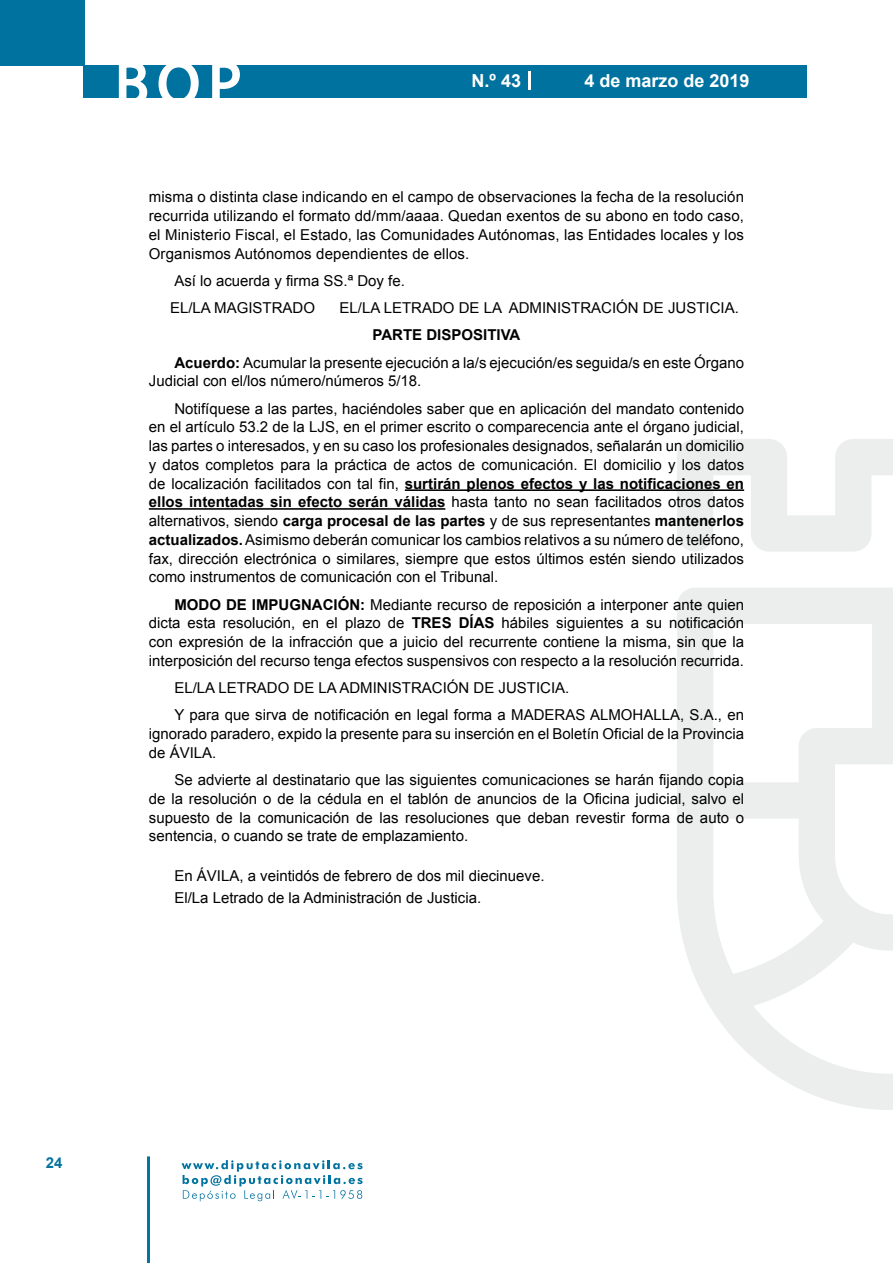
<style>
.page{position:relative;width:893px;height:1263px;background:#fff}
.page>*{position:absolute;margin:0;border:0;box-sizing:border-box;transform-origin:0 0}
.t1{font:500 61.5px "Avant Garde";color:#fff}
.t2{font:700 18px "Arial";color:#fff}
.t3{font:15px/18.8px "Arial";color:#000}
.t4{font:700 15px "Arial";color:#04739f}
.s1{font-weight:700}
</style>
<div class="page">
<div style="left:0;top:0;width:85px;height:65px;background:#00729f"></div>
<div style="left:84px;top:65px;width:723px;height:33px;background:#00729f"></div>
<svg style="left:118px;top:65px;width:30px;height:33px"></svg>
<svg style="left:158px;top:65px;width:41px;height:33px"></svg>
<svg style="left:212px;top:65px;width:28px;height:33px"></svg>
<svg style="left:182px;top:1160px;width:181px;height:41px"></svg>
<hr style="left:147px;top:1156px;width:3px;height:107px;background:#04739f">
<svg style="left:529px;top:71px;width:2px;height:19px"></svg>
<svg style="left:677px;top:439px;width:216px;height:671px"></svg>
<hr style="left:405px;top:489px;width:339px;height:2px;background:#000">
<hr style="left:149px;top:508px;width:296px;height:2px;background:#000">
<h1 class="t1" style="left:115px;top:46px;width:128px">BOP</h1>
<p class="t2" style="left:472px;top:69px;width:51px">N.º 43</p>
<p class="t2" style="left:584px;top:69px;width:167px">4 de marzo de 2019</p>
<p class="t3" style="left:149px;top:188px;width:597px;text-align:justify">misma o distinta clase indicando en el campo de observaciones la fecha de la resolución recurrida utilizando el formato dd/mm/aaaa. Quedan exentos de su abono en todo caso, el Ministerio Fiscal, el Estado, las Comunidades Autónomas, las Entidades locales y los Organismos Autónomos dependientes de ellos.</p>
<p class="t3" style="left:170px;top:267px;width:236px;line-height:27.3px">Así lo acuerda y firma SS.ª Doy fe.<br>EL/LA MAGISTRADO</p>
<p class="t3" style="left:340px;top:299px;width:401px">EL/LA LETRADO DE LA ADMINISTRACIÓN DE JUSTICIA.</p>
<p class="t3" style="left:174px;top:322px;width:571px;line-height:27.3px;text-indent:198px"><span class="s1">PARTE DISPOSITIVA<br>Acuerdo:</span> Acumular la presente ejecución a la/s ejecución/es seguida/s en este Órgano</p>
<p class="t3" style="left:174px;top:368px;width:571px;line-height:27.3px;text-indent:-26px">Judicial con el/los número/números 5/18.<br>Notifíquese a las partes, haciéndoles saber que en aplicación del mandato contenido</p>
<p class="t3" style="left:149px;top:418px;width:597px;text-align:justify">en el artículo 53.2 de la LJS, en el primer escrito o comparecencia ante el órgano judicial, las partes o interesados, y en su caso los profesionales designados, señalarán un domicilio y datos completos para la práctica de actos de comunicación. El domicilio y los datos de localización facilitados con tal fin, <span class="s1">surtirán plenos efectos y las notificaciones en ellos intentadas sin efecto serán válidas</span> hasta tanto no sean facilitados otros datos alternativos, siendo <span class="s1">carga procesal de las partes</span> y de sus representantes <span class="s1">mantenerlos actualizados.</span> Asimismo deberán comunicar los cambios relativos a su número de teléfono, fax, dirección electrónica o similares, siempre que estos últimos estén siendo utilizados como instrumentos de comunicación con el Tribunal.</p>
<p class="t3" style="left:149px;top:595px;width:597px;text-align:justify;text-indent:26px"><span class="s1">MODO DE IMPUGNACIÓN:</span> Mediante recurso de reposición a interponer ante quien dicta esta resolución, en el plazo de <span class="s1">TRES DÍAS</span> hábiles siguientes a su notificación con expresión de la infracción que a juicio del recurrente contiene la misma, sin que la interposición del recurso tenga efectos suspensivos con respecto a la resolución recurrida.</p>
<p class="t3" style="left:174px;top:674px;width:571px;line-height:27.3px">EL/LA LETRADO DE LA ADMINISTRACIÓN DE JUSTICIA.<br>Y para que sirva de notificación en legal forma a MADERAS ALMOHALLA, S.A., en</p>
<p class="t3" style="left:149px;top:725px;width:597px">ignorado paradero, expido la presente para su inserción en el Boletín Oficial de la Provincia de ÁVILA.</p>
<p class="t3" style="left:149px;top:771px;width:597px;text-align:justify;text-indent:26px">Se advierte al destinatario que las siguientes comunicaciones se harán fijando copia de la resolución o de la cédula en el tablón de anuncios de la Oficina judicial, salvo el supuesto de la comunicación de las resoluciones que deban revestir forma de auto o sentencia, o cuando se trate de emplazamiento.</p>
<p class="t3" style="left:174px;top:864px;width:372px;line-height:22.2px">En ÁVILA, a veintidós de febrero de dos mil diecinueve.<br>El/La Letrado de la Administración de Justicia.</p>
<p class="t4" style="left:46px;top:1153px;width:18px">24</p>
</div>
